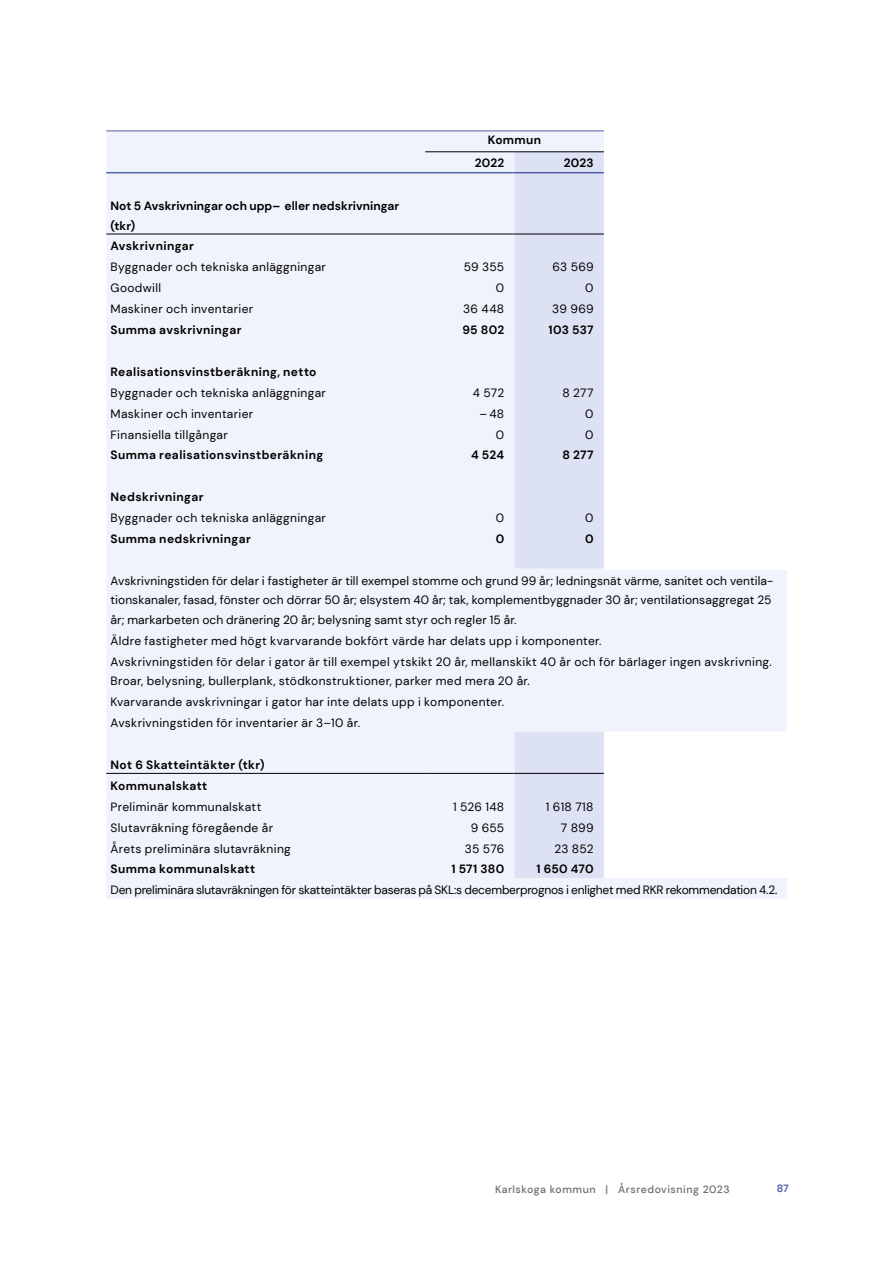
<style>
.page{position:relative;width:893px;height:1263px;background:#fff}
.page>*{position:absolute;margin:0;border:0;box-sizing:border-box;transform-origin:0 0}
.t1{font:12px/20.9px "DM Sans";letter-spacing:.02em;color:#000}
.t2{font:700 12px/22.4px "DM Sans";letter-spacing:.03em;color:#000}
.t3{font:12px "DM Sans";letter-spacing:-.02em;color:#000}
.t4{font:700 12px/19.5px "DM Sans";letter-spacing:.005em;color:#000}
.t5{font:500 10.5px "DM Sans";letter-spacing:.05em;color:#6f6e70}
.t6{font:700 10.5px "DM Sans";color:#5560a9}
</style>
<div class="page">
<div style="left:106px;top:132px;width:681px;height:767px;background:#f0f3fb"></div>
<svg style="left:514px;top:153px;width:90px;height:725px;fill:#dce1f3"></svg>
<svg style="left:608px;top:731px;width:179px;height:147px"></svg>
<hr style="left:106px;top:131px;width:319px;height:1px;background:#5560a9">
<hr style="left:425px;top:131px;width:89px;height:1px;background:#5560a9">
<hr style="left:514px;top:131px;width:90px;height:1px;background:#5560a9">
<hr style="left:425px;top:152px;width:89px;height:1px;background:#000">
<hr style="left:514px;top:152px;width:90px;height:1px;background:#000">
<hr style="left:106px;top:172px;width:319px;height:1px;background:#5560a9">
<hr style="left:425px;top:172px;width:89px;height:1px;background:#5560a9">
<hr style="left:514px;top:172px;width:90px;height:1px;background:#5560a9">
<hr style="left:106px;top:234px;width:319px;height:1px;background:#000">
<hr style="left:425px;top:234px;width:89px;height:1px;background:#000">
<hr style="left:514px;top:234px;width:90px;height:1px;background:#000">
<hr style="left:106px;top:773px;width:319px;height:1px;background:#000">
<hr style="left:425px;top:773px;width:89px;height:1px;background:#000">
<hr style="left:514px;top:773px;width:90px;height:1px;background:#000">
<div style="left:604px;top:61px;width:195px;height:509px;background:#fff"></div>
<p class="t2" style="left:475px;top:129px;width:68px;text-indent:13px">Kommun<br>2022</p>
<p class="t2" style="left:564px;top:151px;width:31px">2023</p>
<p class="t4" style="left:111px;top:196px;width:290px">Not 5 Avskrivningar och upp– eller nedskrivningar (tkr)</p>
<p class="t2" style="left:111px;top:235px;width:85px">Avskrivningar</p>
<p class="t1" style="left:111px;top:257px;width:217px">Byggnader och tekniska anläggningar</p>
<p class="t1" style="left:464px;top:257px;width:42px">59 355</p>
<p class="t1" style="left:552px;top:257px;width:43px">63 569</p>
<p class="t1" style="left:111px;top:278px;width:52px">Goodwill</p>
<p class="t1" style="left:496px;top:278px;width:10px">0</p>
<p class="t1" style="left:585px;top:278px;width:10px">0</p>
<p class="t1" style="left:111px;top:298px;width:144px">Maskiner och inventarier</p>
<p class="t1" style="left:463px;top:298px;width:42px">36 448</p>
<p class="t1" style="left:552px;top:298px;width:43px">39 969</p>
<p class="t2" style="left:111px;top:319px;width:132px">Summa avskrivningar</p>
<p class="t2" style="left:462px;top:319px;width:43px">95 802</p>
<p class="t2" style="left:548px;top:319px;width:47px">103 537</p>
<p class="t2" style="left:111px;top:360px;width:207px">Realisationsvinstberäkning, netto</p>
<p class="t1" style="left:111px;top:382px;width:217px">Byggnader och tekniska anläggningar</p>
<p class="t1" style="left:473px;top:382px;width:33px">4 572</p>
<p class="t1" style="left:562px;top:382px;width:33px">8 277</p>
<p class="t1" style="left:111px;top:403px;width:144px">Maskiner och inventarier</p>
<p class="t1" style="left:479px;top:403px;width:26px">– 48</p>
<p class="t1" style="left:585px;top:403px;width:10px">0</p>
<p class="t1" style="left:111px;top:424px;width:119px">Finansiella tillgångar</p>
<p class="t1" style="left:496px;top:424px;width:10px">0</p>
<p class="t1" style="left:585px;top:424px;width:10px">0</p>
<p class="t2" style="left:111px;top:444px;width:214px">Summa realisationsvinstberäkning</p>
<p class="t2" style="left:471px;top:444px;width:35px">4 524</p>
<p class="t2" style="left:562px;top:444px;width:33px">8 277</p>
<p class="t2" style="left:111px;top:486px;width:94px">Nedskrivningar</p>
<p class="t1" style="left:111px;top:507px;width:217px">Byggnader och tekniska anläggningar</p>
<p class="t1" style="left:496px;top:507px;width:10px">0</p>
<p class="t1" style="left:585px;top:507px;width:10px">0</p>
<p class="t2" style="left:111px;top:528px;width:142px">Summa nedskrivningar</p>
<p class="t2" style="left:496px;top:528px;width:10px">0</p>
<p class="t2" style="left:585px;top:528px;width:10px">0</p>
<p class="t1" style="left:111px;top:571px;width:664px;line-height:19.5px">Avskrivningstiden för delar i fastigheter är till exempel stomme och grund 99 år; ledningsnät värme, sanitet och ventila&shy;tionskanaler, fasad, fönster och dörrar 50 år; elsystem 40 år; tak, komplementbyggnader 30 år; ventilationsaggregat 25 år; markarbeten och dränering 20 år; belysning samt styr och regler 15 år.</p>
<p class="t1" style="left:111px;top:630px;width:663px">Äldre fastigheter med högt kvarvarande bokfört värde har delats upp i komponenter.<br>Avskrivningstiden för delar i gator är till exempel ytskikt 20 år, mellanskikt 40 år och för bärlager ingen avskrivning.</p>
<p class="t1" style="left:111px;top:671px;width:421px">Broar, belysning, bullerplank, stödkonstruktioner, parker med mera 20 år.<br>Kvarvarande avskrivningar i gator har inte delats upp i komponenter.<br>Avskrivningstiden för inventarier är 3–10 år.</p>
<p class="t2" style="left:111px;top:754px;width:155px;line-height:20.9px">Not 6 Skatteintäkter (tkr)<br>Kommunalskatt</p>
<p class="t1" style="left:111px;top:796px;width:152px">Preliminär kommunalskatt</p>
<p class="t1" style="left:453px;top:796px;width:53px">1 526 148</p>
<p class="t1" style="left:546px;top:796px;width:49px">1 618 718</p>
<p class="t1" style="left:111px;top:817px;width:164px">Slutavräkning föregående år</p>
<p class="t1" style="left:471px;top:817px;width:35px">9 655</p>
<p class="t1" style="left:561px;top:817px;width:34px">7 899</p>
<p class="t1" style="left:111px;top:838px;width:182px">Årets preliminära slutavräkning</p>
<p class="t1" style="left:465px;top:838px;width:41px">35 576</p>
<p class="t1" style="left:554px;top:838px;width:41px">23 852</p>
<p class="t2" style="left:111px;top:858px;width:146px">Summa kommunalskatt</p>
<p class="t2" style="left:451px;top:858px;width:54px">1 571 380</p>
<p class="t2" style="left:536px;top:858px;width:59px">1 650 470</p>
<p class="t3" style="left:111px;top:883px;width:668px">Den preliminära slutavräkningen för skatteintäkter baseras på SKL:s decemberprognos i enlighet med RKR rekommendation 4.2.</p>
<p class="t5" style="left:495px;top:1182px;width:236px">Karlskoga kommun | Årsredovisning 2023</p>
<p class="t6" style="left:777px;top:1182px;width:14px">87</p>
</div>
